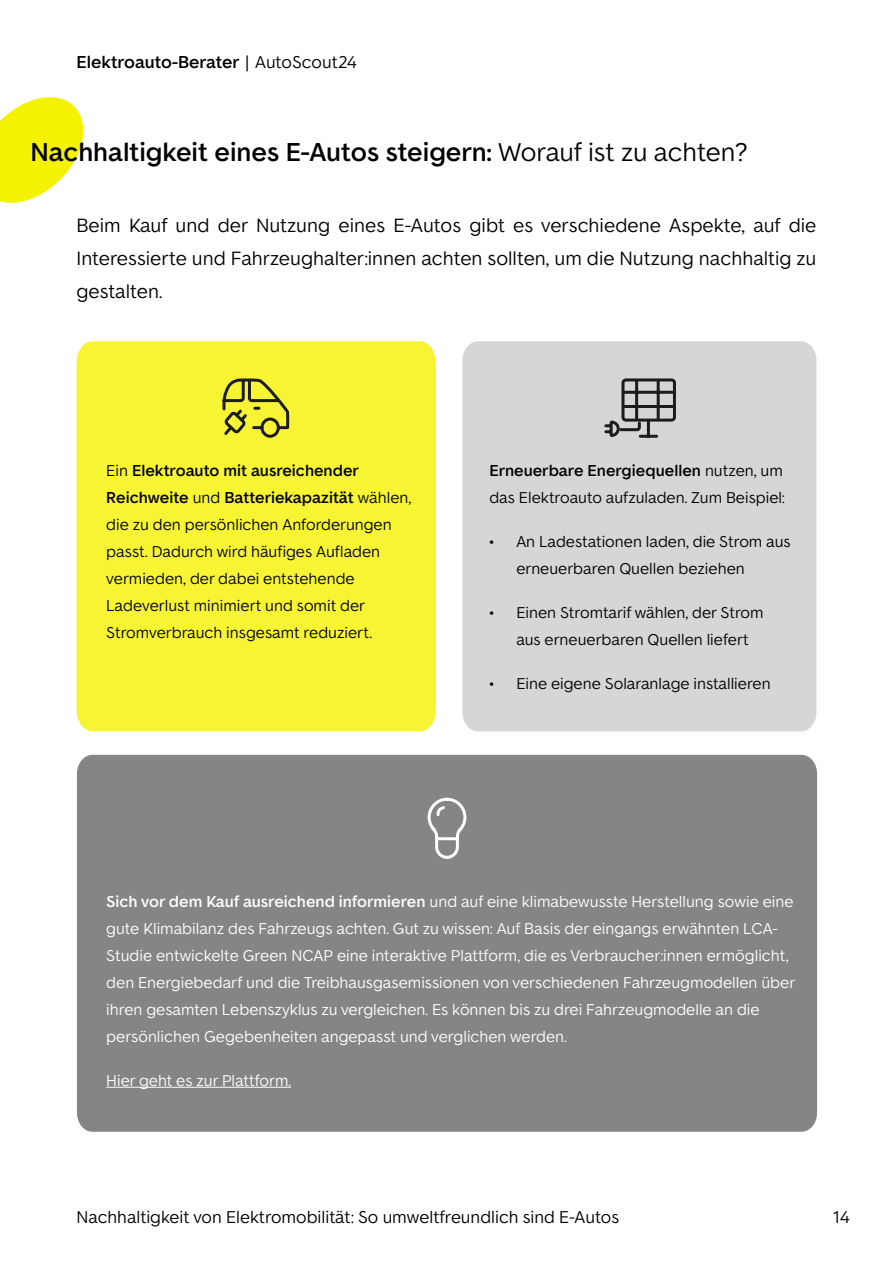
<style>
.page{position:relative;width:893px;height:1263px;background:#fff}
.page>*{position:absolute;margin:0;border:0;box-sizing:border-box;transform-origin:0 0}
.t1{font:700 27px "Make It Sans";color:#000}
.t2{font:20.25px/33px "Make It Sans";color:#000;text-align:justify}
.t3{font:18px "Make It Sans";color:#000}
.t4{font:700 18px "Make It Sans";color:#000}
.t5{font:16.5px/27px "Make It Sans";color:#fff}
.t6{font:16.5px/27px "Make It Sans";color:#000}
.s1{font-weight:400}
.s2{font-weight:700}
</style>
<div class="page">
<svg style="left:0;top:97px;width:84px;height:106px"></svg>
<div style="left:77px;top:341px;width:359px;height:390px;background:#f7f533"></div>
<div style="left:462px;top:341px;width:354px;height:390px;background:#d6d6d6"></div>
<div style="left:77px;top:755px;width:740px;height:377px;background:#858585"></div>
<hr style="left:106px;top:1087px;width:185px;height:1px;background:#fff">
<svg style="left:220px;top:376px;width:71px;height:63px;background:#c4c22d"></svg>
<div style="left:621px;top:378px;width:55px;height:44px;border:3px solid #1c1c1c;border-radius:3px"></div>
<svg style="left:603px;top:418px;width:57px;height:21px"></svg>
<hr style="left:635px;top:380px;width:3px;height:40px;background:#1c1c1c">
<hr style="left:622px;top:391px;width:53px;height:3px;background:#1c1c1c">
<hr style="left:622px;top:405px;width:53px;height:3px;background:#1c1c1c">
<hr style="left:657px;top:380px;width:3px;height:40px;background:#1c1c1c">
<svg style="left:426px;top:796px;width:42px;height:64px"></svg>
<p class="t4" style="left:77px;top:51px;width:282px">Elektroauto-Berater <span class="s1">| AutoScout24</span></p>
<h1 class="t1" style="left:30px;top:136px;width:719px">Nachhaltigkeit eines E-Autos steigern: <span class="s1">Worauf ist zu achten?</span></h1>
<p class="t2" style="left:77px;top:209px;width:741px">Beim Kauf und der Nutzung eines E-Autos gibt es verschiedene Aspekte, auf die Interessierte und Fahrzeughalter:innen achten sollten, um die Nutzung nachhaltig zu gestalten.</p>
<p class="t6" style="left:106px;top:457px;width:307px">Ein <span class="s2">Elektroauto mit ausreichender Reichweite</span> und <span class="s2">Batteriekapazität</span> wählen, die zu den persönlichen Anforderungen passt. Dadurch wird häufiges Aufladen vermieden, der dabei entstehende Ladeverlust minimiert und somit der Stromverbrauch insgesamt reduziert.</p>
<p class="t6" style="left:489px;top:457px;width:297px"><span class="s2">Erneuerbare Energiequellen</span> nutzen, um das Elektroauto aufzuladen. Zum Beispiel:</p>
<p class="t6" style="left:516px;top:528px;width:276px;text-indent:-27px">• An Ladestationen laden, die Strom aus erneuerbaren Quellen beziehen</p>
<p class="t6" style="left:516px;top:599px;width:249px;text-indent:-27px">• Einen Stromtarif wählen, der Strom aus erneuerbaren Quellen liefert</p>
<p class="t6" style="left:489px;top:670px;width:283px">• Eine eigene Solaranlage installieren</p>
<p class="t5" style="left:106px;top:887px;width:690px"><span class="s2">Sich vor dem Kauf ausreichend informieren</span> und auf eine klimabewusste Herstellung sowie eine gute Klimabilanz des Fahrzeugs achten. Gut zu wissen: Auf Basis der eingangs erwähnten LCA-Studie entwickelte Green NCAP eine interaktive Plattform, die es Verbraucher:innen ermöglicht, den Energiebedarf und die Treibhausgasemissionen von verschiedenen Fahrzeugmodellen über ihren gesamten Lebenszyklus zu vergleichen. Es können bis zu drei Fahrzeugmodelle an die persönlichen Gegebenheiten angepasst und verglichen werden.</p>
<p class="t5" style="left:106px;top:1066px;width:186px">Hier geht es zur Plattform.</p>
<p class="t3" style="left:77px;top:1207px;width:544px">Nachhaltigkeit von Elektromobilität: So umweltfreundlich sind E-Autos</p>
<p class="t3" style="left:833px;top:1207px;width:18px">14</p>
</div>
